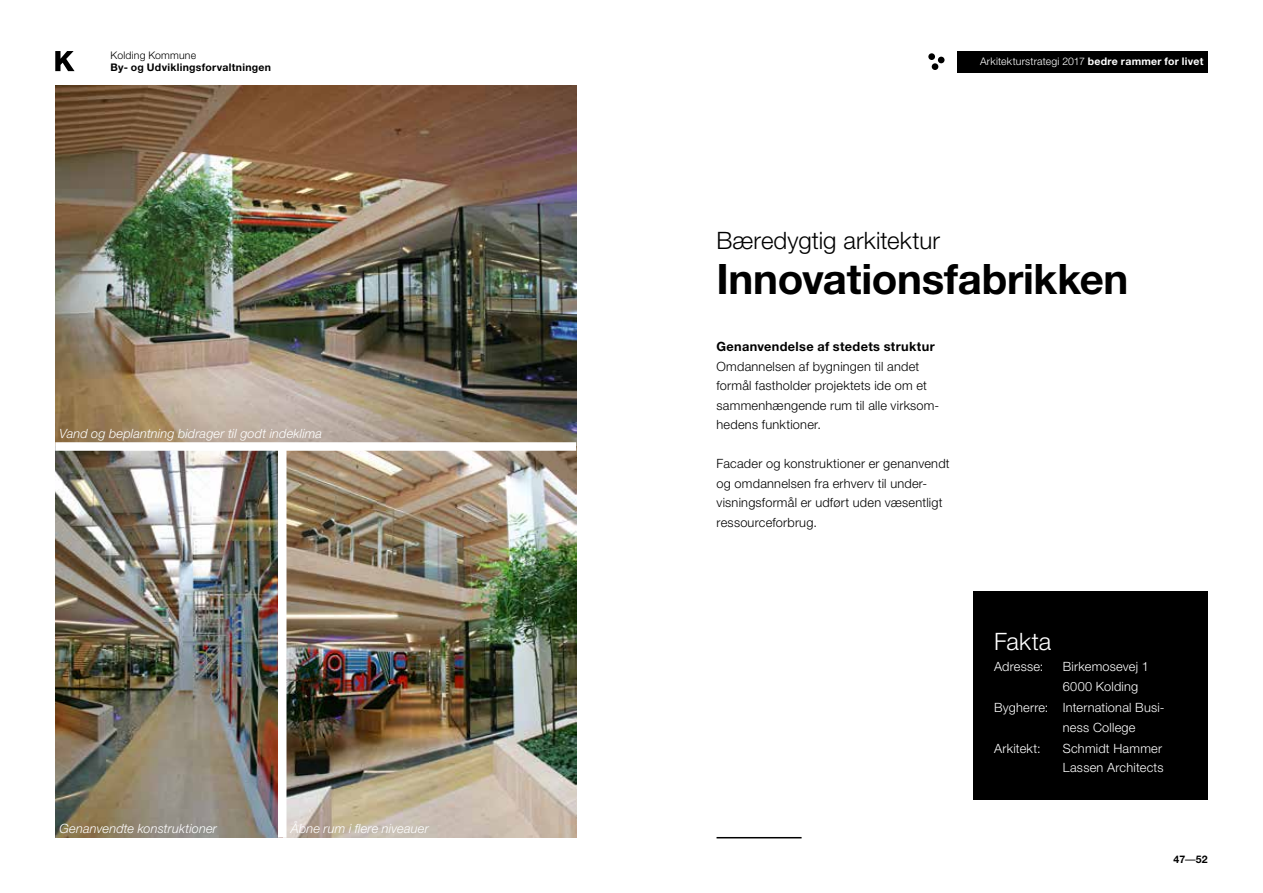
<style>
.page{position:relative;width:1263px;height:893px;background:#fff}
.page>*{position:absolute;margin:0;border:0;box-sizing:border-box;transform-origin:0 0}
.t1{font:700 42px "Helvetica Neue LT Std";letter-spacing:-.01em;color:#000}
.t2{font:300 24px "Helvetica Neue LT Std";letter-spacing:.005em;color:#000}
.t3{font:300 24px "Helvetica Neue LT Std";color:#fff}
.t4{font:300 12.75px/19.5px "Helvetica Neue LT Std";letter-spacing:.02em;color:#000}
.t5{font:300 12.75px/19.5px "Helvetica Neue LT Std";letter-spacing:.02em;color:#fff}
.t6{font:italic 300 12.75px "Helvetica Neue LT Std";letter-spacing:.01em;color:#fff}
.t7{font:700 12.75px "Helvetica Neue LT Std";letter-spacing:.03em;color:#000}
.t8{font:300 10.5px "Helvetica Neue LT Std";letter-spacing:.015em;color:#fff}
.t9{font:700 10.5px "Helvetica Neue LT Std";letter-spacing:.025em;color:#000}
.t10{font:300 10.5px "Helvetica Neue LT Std";letter-spacing:.02em;color:#000}
.s1{font-weight:700}
.s2{font-weight:400}
</style>
<div class="page">
<img style="left:55px;top:85px;width:521px;height:753px">
<div style="left:55px;top:442px;width:521px;height:9px;background:#fff"></div>
<div style="left:278px;top:446px;width:8px;height:392px;background:#fff"></div>
<svg style="left:928px;top:53px;width:16px;height:17px"></svg>
<hr style="left:716px;top:837px;width:85px;height:1px;background:#000">
<div style="left:973px;top:591px;width:235px;height:208px;background:#000"></div>
<svg style="left:55px;top:51px;width:20px;height:20px"></svg>
<div style="left:958px;top:51px;width:250px;height:21px;background:#000"></div>
<p class="t10" style="left:111px;top:48px;width:87px">Kolding Kommune</p>
<p class="t9" style="left:111px;top:61px;width:162px">By- og Udviklingsforvaltningen</p>
<p class="t6" style="left:60px;top:426px;width:264px">Vand og beplantning bidrager til godt indeklima</p>
<p class="t6" style="left:60px;top:821px;width:159px">Genanvendte konstruktioner</p>
<p class="t6" style="left:291px;top:821px;width:139px">Åbne rum i flere niveauer</p>
<p class="t8" style="left:980px;top:55px;width:225px">Arkitekturstrategi 2017 <span class="s1">bedre rammer for livet</span></p>
<h2 class="t2" style="left:716px;top:225px;width:225px">Bæredygtig arkitektur</h2>
<h1 class="t1" style="left:716px;top:253px;width:413px">Innovationsfabrikken</h1>
<p class="t7" style="left:716px;top:339px;width:220px">Genanvendelse af stedets struktur</p>
<p class="t4" style="left:716px;top:356px;width:224px">Omdannelsen af bygningen til andet formål fastholder projektets ide om et sammenhængende rum til alle virksom&shy;hedens funktioner.</p>
<p class="t4" style="left:716px;top:454px;width:235px">Facader og konstruktioner er genanvendt og omdannelsen fra erhverv til under&shy;visningsformål er udført uden væsentligt ressourceforbrug.</p>
<h2 class="t3" style="left:994px;top:627px;width:59px">Fakta</h2>
<p class="t5" style="left:994px;top:657px;width:51px">Adresse:</p>
<p class="t5" style="left:1063px;top:657px;width:88px">Birkemosevej 1<br>6000 Kolding</p>
<p class="t5" style="left:1063px;top:697px;width:103px;text-indent:-69px">Bygherre: International Busi&shy;ness College</p>
<p class="t5" style="left:994px;top:738px;width:48px">Arkitekt:</p>
<p class="t5" style="left:1063px;top:738px;width:102px">Schmidt Hammer<br>Lassen Architects</p>
<p class="t9" style="left:1173px;top:853px;width:36px">47<span class="s2">–</span>52</p>
</div>
